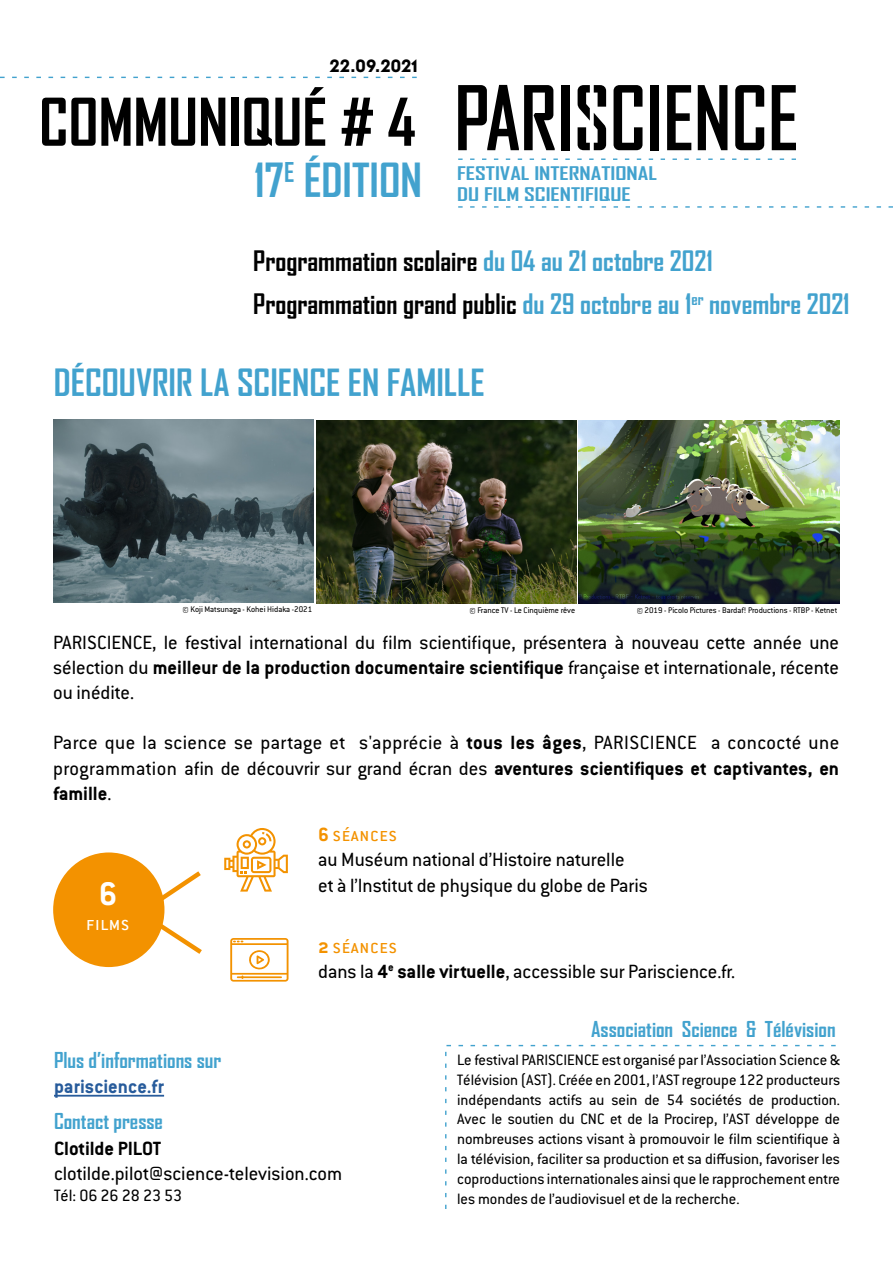
<style>
.page{position:relative;width:893px;height:1263px;background:#fff}
.page>*{position:absolute;margin:0;border:0;box-sizing:border-box;transform-origin:0 0}
.t1{font:700 63px "Agency FB";color:#000}
.t2{font:700 45px "Agency FB";color:#42a2ce}
.t3{font:700 36px "Agency FB";color:#42a2ce}
.t4{font:700 36px "Conduit ITC Std";color:#fff}
.t5{font:700 27px "Agency FB";color:#42a2ce}
.t6{font:700 27px "Agency FB";color:#000}
.t7{font:21px/25.2px "Conduit ITC Std";color:#000;text-align:justify}
.t8{font:700 21px "Agency FB";color:#42a2ce}
.t9{font:700 21px "Conduit ITC Std";color:#275b9b}
.t10{font:700 21px "Conduit ITC Std";color:#000}
.t11{font:21px "Conduit ITC Std";color:#fff}
.t12{font:700 18px/21.6px "Agency FB";color:#42a2ce;scale:1.3 1}
.t13{font:18px "Conduit ITC Std";color:#000}
.t14{font:700 18px "Guildford Pro";letter-spacing:-.01em;color:#000}
.t15{font:16.5px/19.8px "Conduit ITC Std";color:#000;text-align:justify}
.t16{font:9px "Conduit ITC Std";color:#000}
.s1{color:#42a2ce}
.s2{color:#000}
.s3{font-weight:700}
.s4{font-weight:700;color:#f39200}
.s5{color:#f39200}
</style>
<div class="page">
<svg style="left:458px;top:85px;width:97px;height:65px"></svg>
<div style="left:561px;top:85px;width:9px;height:65px;background:#000"></div>
<svg style="left:614px;top:85px;width:28px;height:65px"></svg>
<div style="left:650px;top:85px;width:9px;height:65px;background:#000"></div>
<svg style="left:667px;top:85px;width:24px;height:65px"></svg>
<svg style="left:698px;top:85px;width:29px;height:65px"></svg>
<svg style="left:735px;top:85px;width:29px;height:65px"></svg>
<svg style="left:772px;top:85px;width:24px;height:65px"></svg>
<svg style="left:578px;top:85px;width:28px;height:65px"></svg>
<svg style="left:458px;top:159px;width:338px;height:1px"></svg>
<svg style="left:458px;top:206px;width:435px;height:2px"></svg>
<svg style="left:0;top:77px;width:417px;height:1px"></svg>
<hr style="left:54px;top:1095px;width:110px;height:1px;background:#275b9b">
<svg style="left:445px;top:1052px;width:1px;height:157px"></svg>
<svg style="left:446px;top:1045px;width:390px;height:1px"></svg>
<img style="left:53px;top:420px;width:261px;height:183px">
<img style="left:578px;top:420px;width:261px;height:183px">
<img style="left:316px;top:420px;width:260px;height:183px">
<svg style="left:230px;top:938px;width:58px;height:43px"></svg>
<svg style="left:224px;top:828px;width:64px;height:63px"></svg>
<div style="left:53px;top:852px;width:111px;height:115px;background:#f39200;border-radius:50%"></div>
<svg style="left:139px;top:867px;width:63px;height:91px"></svg>
<p class="t14" style="left:329px;top:54px;width:90px">22.09.2021</p>
<h1 class="t1" style="left:39px;top:87px;width:378px">COMMUNIQUÉ # 4</h1>
<h2 class="t2" style="left:254px;top:155px;width:169px">17<sup>E</sup> ÉDITION</h2>
<p class="t12" style="left:457px;top:162px;width:155px">FESTIVAL INTERNATIONAL<br>DU FILM SCIENTIFIQUE</p>
<p class="t6" style="left:253px;top:246px;width:461px">Programmation scolaire <span class="s1">du 04 au 21 octobre 2021</span></p>
<p class="t5" style="left:253px;top:289px;width:598px"><span class="s2">Programmation grand public</span> du 29 octobre au 1<sup>er</sup> novembre 2021</p>
<h3 class="t3" style="left:54px;top:362px;width:432px">DÉCOUVRIR LA SCIENCE EN FAMILLE</h3>
<p class="t16" style="left:183px;top:604px;width:131px">© Koji Matsunaga - Kohei Hidaka -2021</p>
<p class="t16" style="left:470px;top:604px;width:107px">© France TV - Le Cinquième rêve</p>
<p class="t16" style="left:637px;top:604px;width:202px">© 2019 - Picolo Pictures - Bardaf! Productions - RTBP - Ketnet</p>
<p class="t7" style="left:53px;top:629px;width:787px">PARISCIENCE, le festival international du film scientifique, présentera à nouveau cette année une sélection du <span class="s3">meilleur de la production documentaire scientifique</span> française et internationale, récente ou inédite.</p>
<p class="t7" style="left:53px;top:730px;width:788px">Parce que la science se partage et s'apprécie à <span class="s3">tous les âges</span>, PARISCIENCE a concocté une programmation afin de découvrir sur grand écran des <span class="s3">aventures scientifiques et captivantes, en famille</span>.</p>
<h3 class="t4" style="left:99px;top:872px;width:20px">6</h3>
<p class="t11" style="left:86px;top:911px;width:45px">films</p>
<p class="t7" style="left:318px;top:821px;width:331px;text-align:left"><span class="s4">6</span> <span class="s5">séances<br></span>au Muséum national d’Histoire naturelle<br>et à l’Institut de physique du globe de Paris</p>
<p class="t7" style="left:318px;top:933px;width:418px"><span class="s4">2</span> <span class="s5">séances<br></span>dans la <span class="s3">4</span><sup>e</sup> <span class="s3">salle virtuelle</span>, accessible sur Pariscience.fr.</p>
<p class="t8" style="left:591px;top:1018px;width:246px">Association Science &amp; Télévision</p>
<p class="t8" style="left:54px;top:1048px;width:169px">Plus d’informations sur</p>
<p class="t9" style="left:54px;top:1074px;width:112px">pariscience.fr</p>
<p class="t8" style="left:54px;top:1110px;width:111px">Contact presse</p>
<p class="t10" style="left:54px;top:1135px;width:109px">Clotilde PILOT</p>
<p class="t7" style="left:54px;top:1160px;width:290px">clotilde.pilot@science-television.com</p>
<p class="t13" style="left:54px;top:1185px;width:130px">Tél: 06 26 28 23 53</p>
<p class="t15" style="left:457px;top:1049px;width:384px">Le festival PARISCIENCE est organisé par l’Association Science &amp; Télévision (AST). Créée en 2001, l’AST regroupe 122 producteurs indépendants actifs au sein de 54 sociétés de production.<br>Avec le soutien du CNC et de la Procirep, l’AST développe de nombreuses actions visant à promouvoir le film scientifique à la télévision, faciliter sa production et sa diffusion, favoriser les coproductions internationales ainsi que le rapprochement entre les mondes de l’audiovisuel et de la recherche.</p>
</div>
